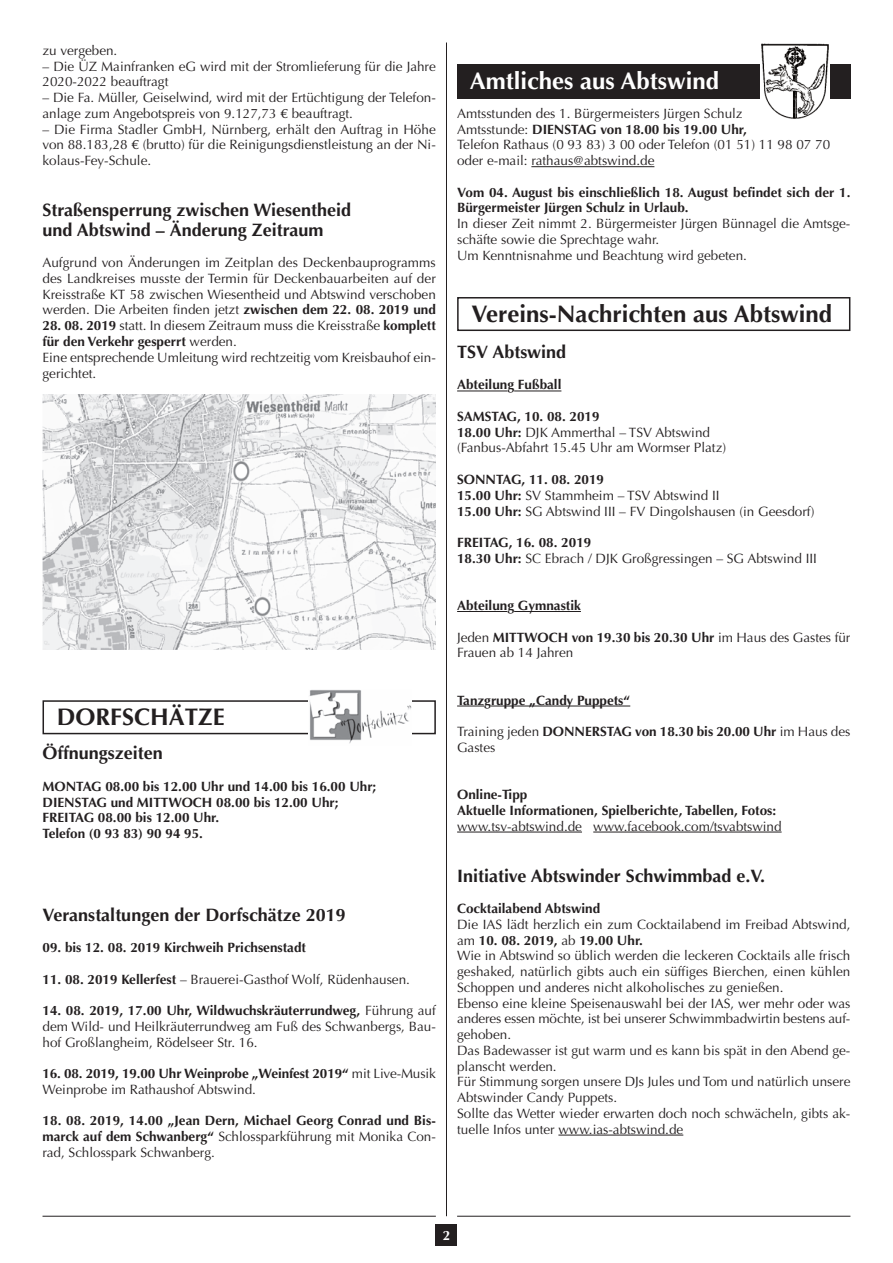
<style>
.page{position:relative;width:893px;height:1263px;background:#fff}
.page>*{position:absolute;margin:0;border:0;box-sizing:border-box;transform-origin:0 0}
.t1{font:700 24px "Optima";color:#231f20}
.t2{font:700 24px "Optima";color:#fff}
.t3{font:700 18px/19.5px "Optima";color:#231f20}
.t4{font:13.5px/15.8px "Optima";color:#231f20}
.t5{font:700 13.5px/15.8px "Optima";color:#231f20}
.t6{font:700 13.5px "Optima";color:#fff}
.s1{font-weight:700}
.s2{font-weight:400}
</style>
<div class="page">
<div style="left:436px;top:1225px;width:21px;height:21px;background:#231f20"></div>
<hr style="left:446px;top:43px;width:1px;height:1173px;background:#231f20">
<hr style="left:531px;top:166px;width:123px;height:1px;background:#231f20">
<hr style="left:457px;top:391px;width:50px;height:1px;background:#231f20">
<hr style="left:514px;top:391px;width:47px;height:1px;background:#231f20">
<hr style="left:457px;top:611px;width:50px;height:1px;background:#231f20">
<hr style="left:514px;top:611px;width:67px;height:1px;background:#231f20">
<svg style="left:457px;top:706px;width:27px;height:1px"></svg>
<hr style="left:491px;top:706px;width:139px;height:1px;background:#231f20">
<hr style="left:457px;top:832px;width:125px;height:1px;background:#231f20">
<hr style="left:593px;top:832px;width:189px;height:1px;background:#231f20">
<hr style="left:558px;top:1135px;width:125px;height:1px;background:#231f20">
<div style="left:457px;top:64px;width:393px;height:34px;background:#231f20"></div>
<img style="left:760px;top:44px;width:69px;height:75px">
<div style="left:457px;top:297px;width:393px;height:34px;border:2px solid #231f20"></div>
<hr style="left:43px;top:1216px;width:393px;height:1px;background:#231f20">
<hr style="left:457px;top:1216px;width:393px;height:1px;background:#231f20">
<img style="left:43px;top:394px;width:393px;height:256px">
<div style="left:43px;top:700px;width:393px;height:34px;border:2px solid #231f20"></div>
<img style="left:308px;top:690px;width:104px;height:54px">
<p class="t4" style="left:43px;top:43px;width:76px">zu vergeben.</p>
<p class="t4" style="left:43px;top:58px;width:395px">– Die ÜZ Mainfranken eG wird mit der Stromlieferung für die Jahre<br>2020-2022 beauftragt</p>
<p class="t4" style="left:43px;top:90px;width:395px">– Die Fa. Müller, Geiselwind, wird mit der Ertüchtigung der Telefon&shy;anlage zum Angebotspreis von 9.127,73 € beauftragt.</p>
<p class="t4" style="left:43px;top:121px;width:395px;text-align:justify">– Die Firma Stadler GmbH, Nürnberg, erhält den Auftrag in Höhe von 88.183,28 € (brutto) für die Reinigungsdienstleistung an der Ni&shy;kolaus-Fey-Schule.</p>
<h2 class="t3" style="left:43px;top:201px;width:310px">Straßensperrung zwischen Wiesentheid und Abtswind – Änderung Zeitraum</h2>
<p class="t4" style="left:43px;top:255px;width:395px;text-align:justify">Aufgrund von Änderungen im Zeitplan des Deckenbauprogramms des Landkreises musste der Termin für Deckenbauarbeiten auf der Kreisstraße KT 58 zwischen Wiesentheid und Abtswind verschoben werden. Die Arbeiten finden jetzt <span class="s1">zwischen dem 22. 08. 2019 und</span></p>
<p class="t4" style="left:43px;top:318px;width:395px"><span class="s1">28. 08. 2019</span> statt. In diesem Zeitraum muss die Kreisstraße <span class="s1">komplett für den Verkehr gesperrt</span> werden.<br>Eine entsprechende Umleitung wird rechtzeitig vom Kreisbauhof ein&shy;gerichtet.</p>
<h1 class="t1" style="left:57px;top:703px;width:170px">DORFSChÄtZE</h1>
<h2 class="t3" style="left:43px;top:744px;width:122px">Öffnungszeiten</h2>
<p class="t5" style="left:43px;top:778px;width:335px">MOntAG 08.00 bis 12.00 Uhr und 14.00 bis 16.00 Uhr; DIEnStAG und MIttWOCh 08.00 bis 12.00 Uhr; FREItAG 08.00 bis 12.00 Uhr.<br>telefon (0 93 83) 90 94 95.</p>
<h2 class="t3" style="left:43px;top:905px;width:305px">Veranstaltungen der Dorfschätze 2019</h2>
<p class="t5" style="left:43px;top:940px;width:265px">09. bis 12. 08. 2019 Kirchweih Prichsenstadt</p>
<p class="t4" style="left:43px;top:971px;width:369px"><span class="s1">11. 08. 2019 Kellerfest</span> – Brauerei-Gasthof Wolf, Rüdenhausen.</p>
<p class="t4" style="left:43px;top:1003px;width:395px;text-align:justify"><span class="s1">14. 08. 2019, 17.00 Uhr, Wildwuchskräuterrundweg,</span> Führung auf dem Wild- und Heilkräuterrundweg am Fuß des Schwanbergs, Bau&shy;hof Großlangheim, Rödelseer Str. 16.</p>
<p class="t4" style="left:43px;top:1066px;width:395px"><span class="s1">16. 08. 2019, 19.00 Uhr Weinprobe „Weinfest 2019“</span> mit Live-Musik<br>Weinprobe im Rathaushof Abtswind.</p>
<p class="t5" style="left:43px;top:1113px;width:395px;text-align:justify">18. 08. 2019, 14.00 „Jean Dern, Michael Georg Conrad und Bis&shy;marck auf dem Schwanberg“ <span class="s2">Schlossparkführung mit Monika Con&shy;rad, Schlosspark Schwanberg.</span></p>
<h1 class="t2" style="left:470px;top:67px;width:251px">Amtliches aus Abtswind</h1>
<p class="t4" style="left:457px;top:106px;width:375px">Amtsstunden des 1. Bürgermeisters Jürgen Schulz<br>Amtsstunde: <span class="s1">DIEnStAG von 18.00 bis 19.00 Uhr,<br></span>Telefon Rathaus (0 93 83) 3 00 oder Telefon (01 51) 11 98 07 70 oder e-mail: rathaus@abtswind.de</p>
<p class="t5" style="left:457px;top:184px;width:395px">Vom 04. August bis einschließlich 18. August befindet sich der 1.<br>Bürgermeister Jürgen Schulz in Urlaub.</p>
<p class="t4" style="left:457px;top:216px;width:395px">In dieser Zeit nimmt 2. Bürgermeister Jürgen Bünnagel die Amtsge&shy;schäfte sowie die Sprechtage wahr.<br>Um Kenntnisnahme und Beachtung wird gebeten.</p>
<h1 class="t1" style="left:471px;top:300px;width:362px">Vereins-nachrichten aus Abtswind</h1>
<h2 class="t3" style="left:457px;top:342px;width:111px">tSV Abtswind</h2>
<p class="t5" style="left:457px;top:377px;width:106px">Abteilung Fußball</p>
<p class="t4" style="left:457px;top:409px;width:271px"><span class="s1">SAMStAG, 10. 08. 2019<br>18.00 Uhr:</span> DJK Ammerthal – TSV Abtswind (Fanbus-Abfahrt 15.45 Uhr am Wormser Platz)</p>
<p class="t4" style="left:457px;top:472px;width:359px"><span class="s1">SOnntAG, 11. 08. 2019<br>15.00 Uhr:</span> SV Stammheim – TSV Abtswind II<br><span class="s1">15.00 Uhr:</span> SG Abtswind III – FV Dingolshausen (in Geesdorf)</p>
<p class="t4" style="left:457px;top:535px;width:361px"><span class="s1">FREItAG, 16. 08. 2019<br>18.30 Uhr:</span> SC Ebrach / DJK Großgressingen – SG Abtswind III</p>
<p class="t5" style="left:457px;top:598px;width:125px">Abteilung Gymnastik</p>
<p class="t4" style="left:457px;top:629px;width:395px">Jeden <span class="s1">MIttWOCh von 19.30 bis 20.30 Uhr</span> im Haus des Gastes für<br>Frauen ab 14 Jahren</p>
<p class="t5" style="left:457px;top:692px;width:175px">tanzgruppe „Candy Puppets“</p>
<p class="t5" style="left:457px;top:724px;width:395px"><span class="s2">Training jeden</span> DOnnERStAG von 18.30 bis 20.00 Uhr <span class="s2">im Haus des<br>Gastes</span></p>
<p class="t5" style="left:457px;top:787px;width:321px">Online-tipp<br>Aktuelle Informationen, Spielberichte, tabellen, Fotos:</p>
<p class="t4" style="left:457px;top:818px;width:326px">www.tsv-abtswind.de www.facebook.com/tsvabtswind</p>
<h2 class="t3" style="left:457px;top:866px;width:310px">Initiative Abtswinder Schwimmbad e.V.</h2>
<p class="t5" style="left:457px;top:901px;width:145px">Cocktailabend Abtswind</p>
<p class="t4" style="left:457px;top:916px;width:395px">Die IAS lädt herzlich ein zum Cocktailabend im Freibad Abtswind, am <span class="s1">10. 08. 2019,</span> ab <span class="s1">19.00 Uhr.<br></span>Wie in Abtswind so üblich werden die leckeren Cocktails alle frisch geshaked, natürlich gibts auch ein süffiges Bierchen, einen kühlen Schoppen und anderes nicht alkoholisches zu genießen.<br>Ebenso eine kleine Speisenauswahl bei der IAS, wer mehr oder was anderes essen möchte, ist bei unserer Schwimmbadwirtin bestens auf&shy;gehoben.<br>Das Badewasser ist gut warm und es kann bis spät in den Abend ge&shy;planscht werden.<br>Für Stimmung sorgen unsere DJs Jules und Tom und natürlich unsere Abtswinder Candy Puppets.<br>Sollte das Wetter wieder erwarten doch noch schwächeln, gibts ak&shy;tuelle Infos unter www.ias-abtswind.de</p>
<p class="t6" style="left:443px;top:1227px;width:9px">2</p>
</div>
